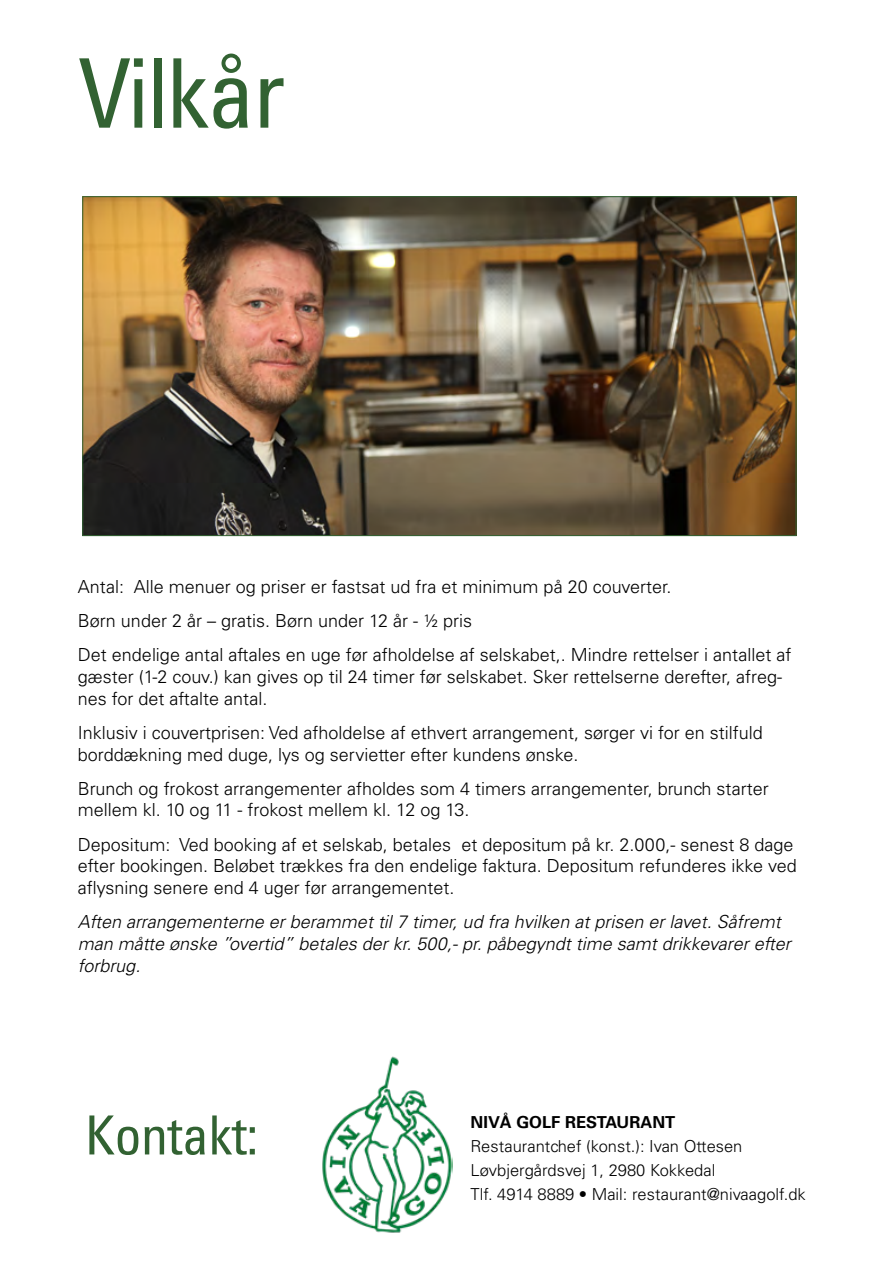
<style>
.page{position:relative;width:893px;height:1263px;background:#fff}
.page>*{position:absolute;margin:0;border:0;box-sizing:border-box;transform-origin:0 0}
.t1{font:condensed 96px "Univers";letter-spacing:-.02em;color:#326232}
.t2{font:condensed 54px "Univers";letter-spacing:-.01em;color:#326232}
.t3{font:300 18px/21.6px "Univers";color:#000}
.t4{font:italic 300 18px/21.6px "Univers";color:#000}
.t5{font:300 16.5px/24px "Univers";color:#000}
.t6{font:700 16.5px "Univers";color:#000}
</style>
<div class="page">
<img style="left:322px;top:1056px;width:131px;height:177px">
<img style="left:85px;top:198px;width:709px;height:336px">
<h1 class="t1" style="left:78px;top:33px;width:209px">Vilkår</h1>
<p class="t3" style="left:78px;top:569px;width:715px;line-height:34.3px">Antal: Alle menuer og priser er fastsat ud fra et minimum på 20 couverter.<br>Børn under 2 år – gratis. Børn under 12 år - ½ pris<br>Det endelige antal aftales en uge før afholdelse af selskabet,. Mindre rettelser i antallet af</p>
<p class="t3" style="left:78px;top:666px;width:706px">gæster (1-2 couv.) kan gives op til 24 timer før selskabet. Sker rettelserne derefter, afreg&shy;nes for det aftalte antal.</p>
<p class="t3" style="left:78px;top:722px;width:686px">Inklusiv i couvertprisen: Ved afholdelse af ethvert arrangement, sørger vi for en stilfuld borddækning med duge, lys og servietter efter kundens ønske.</p>
<p class="t3" style="left:78px;top:778px;width:692px">Brunch og frokost arrangementer afholdes som 4 timers arrangementer, brunch starter mellem kl. 10 og 11 - frokost mellem kl. 12 og 13.</p>
<p class="t3" style="left:78px;top:834px;width:720px">Depositum: Ved booking af et selskab, betales et depositum på kr. 2.000,- senest 8 dage efter bookingen. Beløbet trækkes fra den endelige faktura. Depositum refunderes ikke ved aflysning senere end 4 uger før arrangementet.</p>
<p class="t4" style="left:78px;top:911px;width:714px">Aften arrangementerne er berammet til 7 timer, ud fra hvilken at prisen er lavet. Såfremt man måtte ønske ”overtid” betales der kr. 500,- pr. påbegyndt time samt drikkevarer efter forbrug.</p>
<h2 class="t2" style="left:85px;top:1101px;width:175px">Kontakt:</h2>
<p class="t6" style="left:471px;top:1112px;width:206px">NIVÅ GOLF RESTAURANT</p>
<p class="t5" style="left:471px;top:1134px;width:337px">Restaurantchef (konst.): Ivan Ottesen<br>Løvbjergårdsvej 1, 2980 Kokkedal<br>Tlf. 4914 8889 • Mail: restaurant@nivaagolf.dk</p>
</div>
